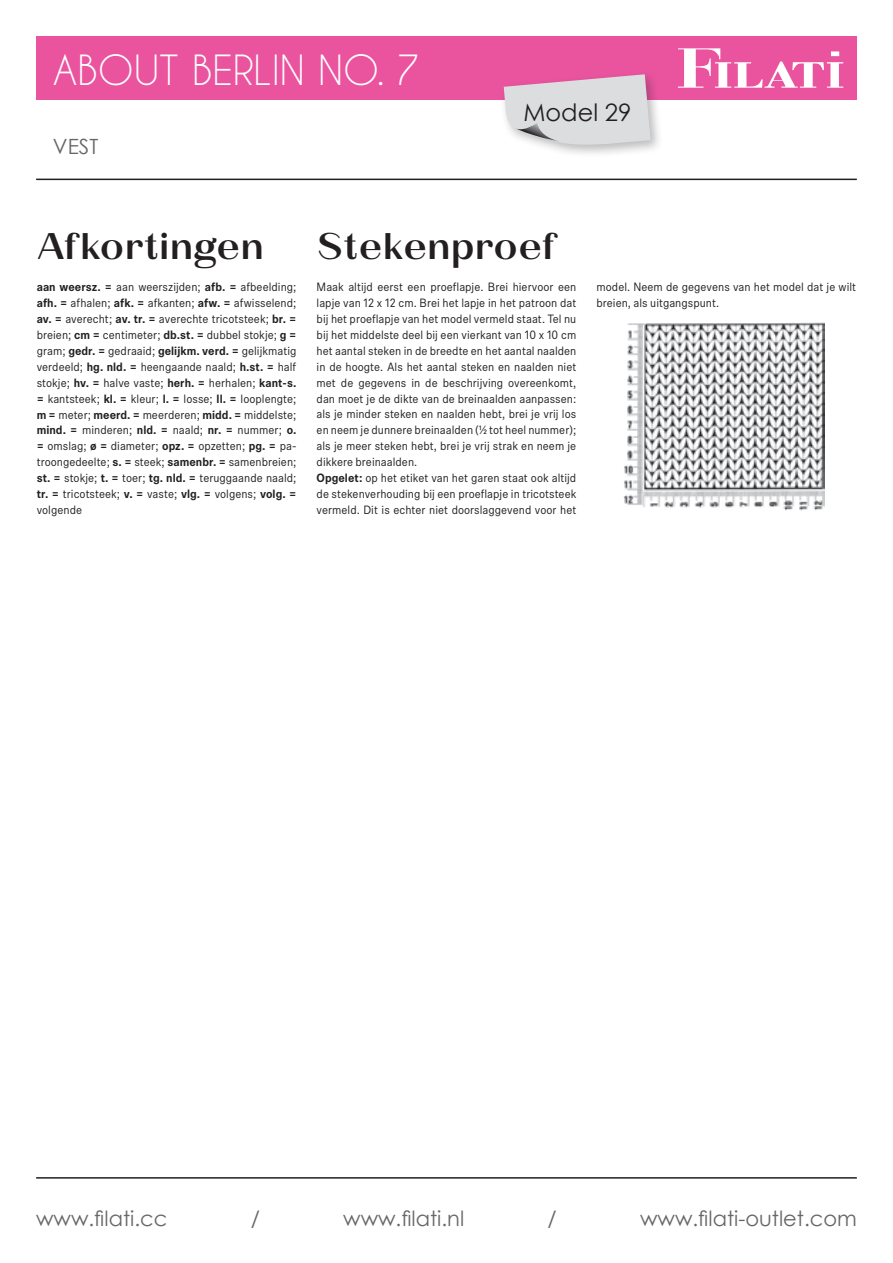
<style>
.page{position:relative;width:893px;height:1263px;background:#fff}
.page>*{position:absolute;margin:0;border:0;box-sizing:border-box;transform-origin:0 0}
.t1{font:39px "Caviar Dreams";color:#fff}
.t2{font:700 37.05px "La Pontaise";color:#231f20}
.t3{font:24px "Century Gothic";color:#231f20}
.t4{font:21px "Century Gothic";color:#67676a}
.t5{font:12.15px/15.9px "Scto Grotesk B";letter-spacing:.005em;color:#231f20}
.s1{font-weight:700}
</style>
<div class="page">
<hr style="left:36px;top:1177px;width:821px;height:1px;background:#231f20">
<hr style="left:36px;top:179px;width:821px;height:1px;background:#231f20">
<div style="left:36px;top:36px;width:821px;height:64px;background:#ea549f"></div>
<svg style="left:678px;top:48px;width:165px;height:40px"></svg>
<div style="left:499px;top:70px;width:165px;height:88px;background:#231f20;opacity:.3"></div>
<svg style="left:504px;top:74px;width:147px;height:76px;background:#dcced7"></svg>
<img style="left:624px;top:323px;width:201px;height:188px">
<h1 class="t1" style="left:53px;top:47px;width:369px">ABOUT BERLIN NO. 7</h1>
<h3 class="t4" style="left:53px;top:131px;width:47px">VEST</h3>
<h3 class="t3" style="left:523px;top:96px;width:109px">Model 29</h3>
<h2 class="t2" style="left:37px;top:223px;width:229px">Afkortingen</h2>
<p class="t5" style="left:37px;top:279px;width:261px;text-align:justify"><span class="s1">aan weersz. =</span> aan weerszijden; <span class="s1">afb. =</span> afbeelding; <span class="s1">afh. =</span> afhalen; <span class="s1">afk. =</span> afkanten; <span class="s1">afw. =</span> afwisselend; <span class="s1">av. =</span> averecht; <span class="s1">av. tr. =</span> averechte tricotsteek; <span class="s1">br. = </span>breien; <span class="s1">cm =</span> centimeter; <span class="s1">db.st. =</span> dubbel stokje; <span class="s1">g = </span>gram; <span class="s1">gedr. =</span> gedraaid; <span class="s1">gelijkm. verd. =</span> gelijkmatig verdeeld; <span class="s1">hg. nld. =</span> heengaande naald; <span class="s1">h.st. =</span> half stokje; <span class="s1">hv. =</span> halve vaste; <span class="s1">herh. =</span> herhalen; <span class="s1">kant-s. =</span> kantsteek; <span class="s1">kl. =</span> kleur; <span class="s1">l. =</span> losse; <span class="s1">ll. =</span> looplengte; <span class="s1">m =</span> meter; <span class="s1">meerd. =</span> meerderen; <span class="s1">midd. =</span> middelste; <span class="s1">mind. =</span> minderen; <span class="s1">nld. =</span> naald; <span class="s1">nr. =</span> nummer; <span class="s1">o. =</span> omslag; <span class="s1">ø =</span> diameter; <span class="s1">opz. =</span> opzetten; <span class="s1">pg. =</span> pa&shy;troongedeelte; <span class="s1">s. =</span> steek; <span class="s1">samenbr. =</span> samenbreien; <span class="s1">st. =</span> stokje; <span class="s1">t. =</span> toer; <span class="s1">tg. nld. =</span> teruggaande naald; <span class="s1">tr. =</span> tricotsteek; <span class="s1">v. =</span> vaste; <span class="s1">vlg. =</span> volgens; <span class="s1">volg. = </span>volgende</p>
<h2 class="t2" style="left:317px;top:223px;width:239px">Stekenproef</h2>
<p class="t5" style="left:317px;top:279px;width:261px">Maak altijd eerst een proeflapje. Brei hiervoor een lapje van 12 x 12 cm. Brei het lapje in het patroon dat bij het proeflapje van het model vermeld staat. Tel nu bij het middelste deel bij een vierkant van 10 x 10 cm het aantal steken in de breedte en het aantal naalden in de hoogte. Als het aantal steken en naalden niet met de gegevens in de beschrijving overeenkomt, dan moet je de dikte van de breinaalden aanpassen: als je minder steken en naalden hebt, brei je vrij los en neem je dunnere breinaalden (½ tot heel nummer); als je meer steken hebt, brei je vrij strak en neem je dikkere breinaalden.<br><span class="s1">Opgelet:</span> op het etiket van het garen staat ook altijd de stekenverhouding bij een proeflapje in tricotsteek vermeld. Dit is echter niet doorslaggevend voor het</p>
<p class="t5" style="left:596px;top:279px;width:261px">model. Neem de gegevens van het model dat je wilt breien, als uitgangspunt.</p>
<h3 class="t4" style="left:36px;top:1204px;width:133px">www.filati.cc</h3>
<h3 class="t4" style="left:251px;top:1204px;width:11px">/</h3>
<h3 class="t4" style="left:343px;top:1204px;width:123px">www.filati.nl</h3>
<h3 class="t4" style="left:548px;top:1204px;width:11px">/</h3>
<h3 class="t4" style="left:640px;top:1204px;width:218px">www.filati-outlet.com</h3>
</div>
